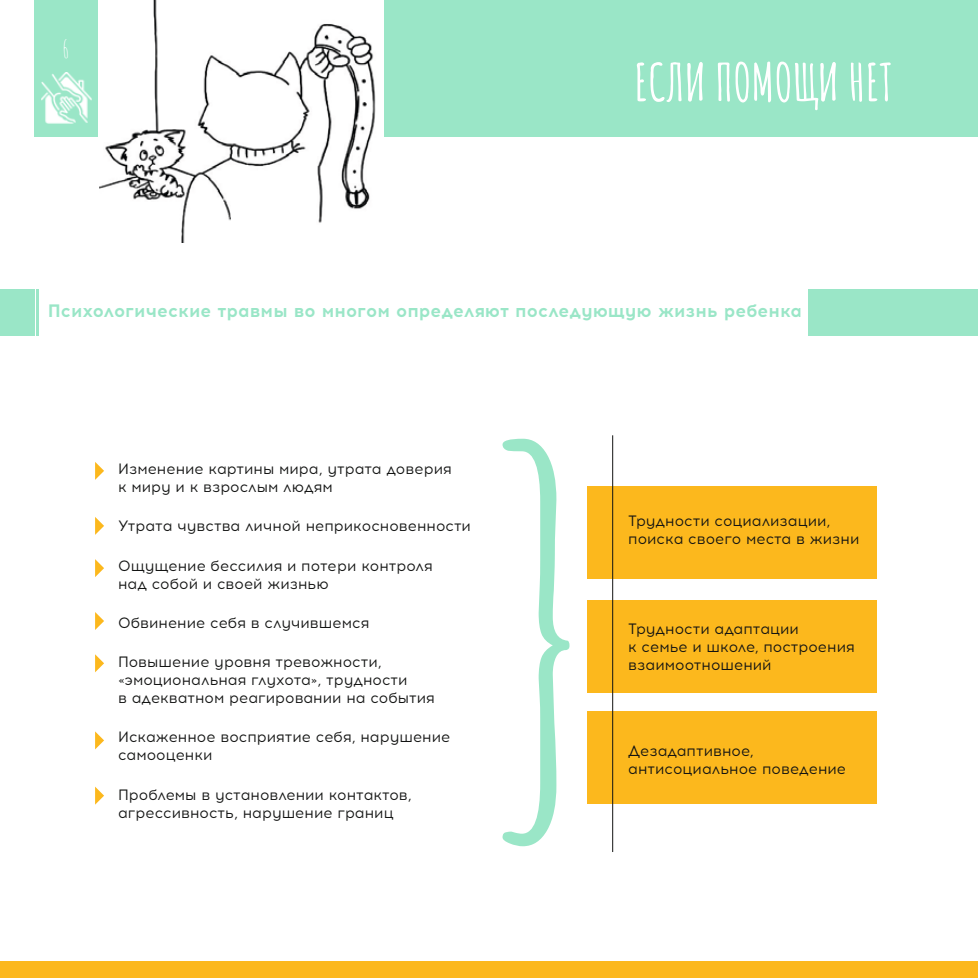
<style>
.page{position:relative;width:978px;height:978px;background:#fff}
.page>*{position:absolute;margin:0;border:0;box-sizing:border-box;transform-origin:0 0}
.t1{font:700 51px "Amatic SC";color:#fff}
.t2{font:24px "Amatic SC";color:#fff}
.t3{font:700 18px "Acrom";color:#9ae6c7}
.t4{font:15px/18px "Acrom";color:#131413}
</style>
<div class="page">
<div style="left:34px;top:0;width:64px;height:136px;background:#9ae6c7"></div>
<img style="left:42px;top:73px;width:50px;height:50px">
<div style="left:0;top:289px;width:34px;height:47px;background:#9ae6c7"></div>
<hr style="left:37px;top:289px;width:2px;height:47px;background:#9ae6c7">
<svg style="left:503px;top:439px;width:66px;height:407px"></svg>
<div style="left:384px;top:0;width:594px;height:136px;background:#9ae6c7"></div>
<div style="left:588px;top:486px;width:289px;height:93px;background:#fcb81d"></div>
<div style="left:0;top:961px;width:978px;height:17px;background:#fcb81d"></div>
<div style="left:588px;top:600px;width:289px;height:93px;background:#fcb81d"></div>
<div style="left:588px;top:711px;width:289px;height:93px;background:#fcb81d"></div>
<hr style="left:612px;top:435px;width:1px;height:417px;background:#131413">
<svg style="left:95px;top:462px;width:9px;height:18px"></svg>
<svg style="left:95px;top:517px;width:9px;height:18px"></svg>
<svg style="left:95px;top:559px;width:9px;height:18px"></svg>
<svg style="left:95px;top:612px;width:9px;height:18px"></svg>
<svg style="left:95px;top:654px;width:9px;height:18px"></svg>
<svg style="left:95px;top:731px;width:9px;height:18px"></svg>
<svg style="left:95px;top:787px;width:9px;height:18px"></svg>
<img style="left:99px;top:0;width:277px;height:242px">
<div style="left:809px;top:290px;width:169px;height:46px;background:#9ae6c7"></div>
<h2 class="t2" style="left:62px;top:32px;width:9px">6</h2>
<p class="t1" style="left:634px;top:43px;width:260px">ЕСЛИ ПОМОЩИ НЕТ</p>
<p class="t3" style="left:48px;top:298px;width:756px">Психологические травмы во многом определяют последующую жизнь ребенка</p>
<p class="t4" style="left:118px;top:460px;width:335px">Изменение картины мира, утрата доверия к миру и к взрослым людям</p>
<p class="t4" style="left:118px;top:518px;width:354px">Утрата чувства личной неприкосновенности</p>
<p class="t4" style="left:118px;top:557px;width:316px">Ощущение бессилия и потери контроля над собой и своей жизнью</p>
<p class="t4" style="left:118px;top:614px;width:253px">Обвинение себя в случившемся</p>
<p class="t4" style="left:118px;top:654px;width:318px">Повышение уровня тревожности, «эмоциональная глухота», трудности<br>в адекватном реагировании на события</p>
<p class="t4" style="left:118px;top:729px;width:334px">Искаженное восприятие себя, нарушение самооценки</p>
<p class="t4" style="left:118px;top:786px;width:295px">Проблемы в установлении контактов, агрессивность, нарушение границ</p>
<p class="t4" style="left:628px;top:512px;width:233px">Трудности социализации, поиска своего места в жизни</p>
<p class="t4" style="left:628px;top:621px;width:228px">Трудности адаптации<br>к семье и школе, построения взаимоотношений</p>
<p class="t4" style="left:628px;top:743px;width:219px">Дезадаптивное, антисоциальное поведение</p>
</div>
